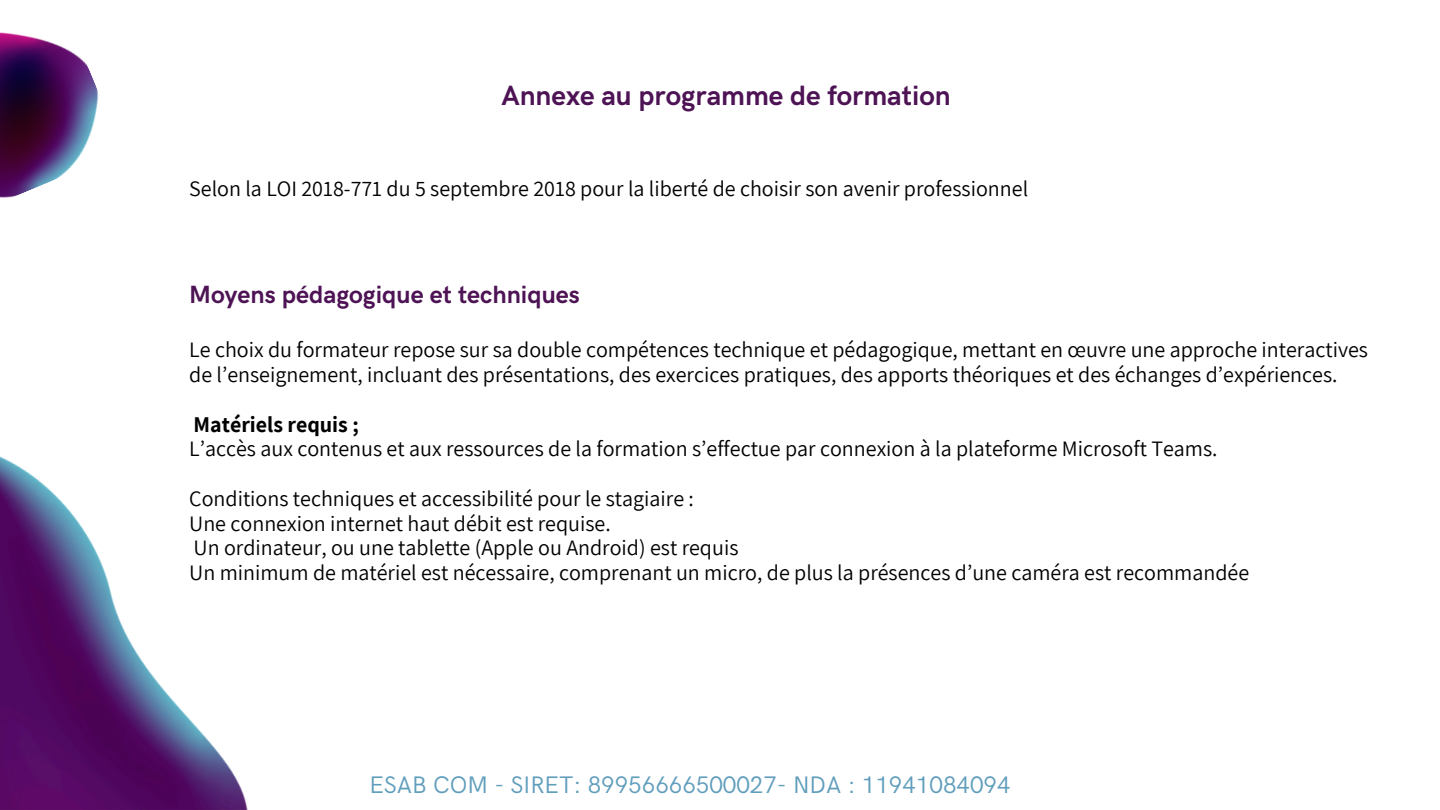
<style>
.page{position:relative;width:1440px;height:810px;background:#fff}
.page>*{position:absolute;margin:0;border:0;box-sizing:border-box;transform-origin:0 0}
.t1{font:700 28px "HK Grotesk";color:#4d1354}
.t2{font:700 25px "HK Grotesk";color:#4d1354}
.t3{font:24px "HK Grotesk";color:#609ebc}
.t4{font:22px/24.8px "Assistant";color:#000}
.t5{font:700 22px "Assistant";color:#000}
</style>
<div class="page">
<img style="left:0;top:456px;width:248px;height:354px">
<img style="left:0;top:32px;width:99px;height:166px">
<p class="t1" style="left:501px;top:80px;width:451px">Annexe au programme de formation</p>
<p class="t4" style="left:189px;top:176px;width:840px">Selon la LOI 2018-771 du 5 septembre 2018 pour la liberté de choisir son avenir professionnel</p>
<h2 class="t2" style="left:189px;top:281px;width:392px">Moyens pédagogique et techniques</h2>
<h3 class="t4" style="left:189px;top:337px;width:1180px">Le choix du formateur repose sur sa double compétences technique et pédagogique, mettant en œuvre une approche interactives de l’enseignement, incluant des présentations, des exercices pratiques, des apports théoriques et des échanges d’expériences.</h3>
<p class="t5" style="left:194px;top:409px;width:167px">Matériels requis ;</p>
<p class="t4" style="left:189px;top:436px;width:1030px">L’accès aux contenus et aux ressources de la formation s’effectue par connexion à la plateforme Microsoft Teams.</p>
<p class="t4" style="left:189px;top:485px;width:506px">Conditions techniques et accessibilité pour le stagiaire :</p>
<p class="t4" style="left:189px;top:510px;width:423px">Une connexion internet haut débit est requise.</p>
<p class="t4" style="left:194px;top:535px;width:546px">Un ordinateur, ou une tablette (Apple ou Android) est requis</p>
<p class="t4" style="left:189px;top:560px;width:1061px">Un minimum de matériel est nécessaire, comprenant un micro, de plus la présences d’une caméra est recommandée</p>
<h1 class="t3" style="left:369px;top:771px;width:643px">ESAB COM - SIRET: 89956666500027- NDA : 11941084094</h1>
</div>
